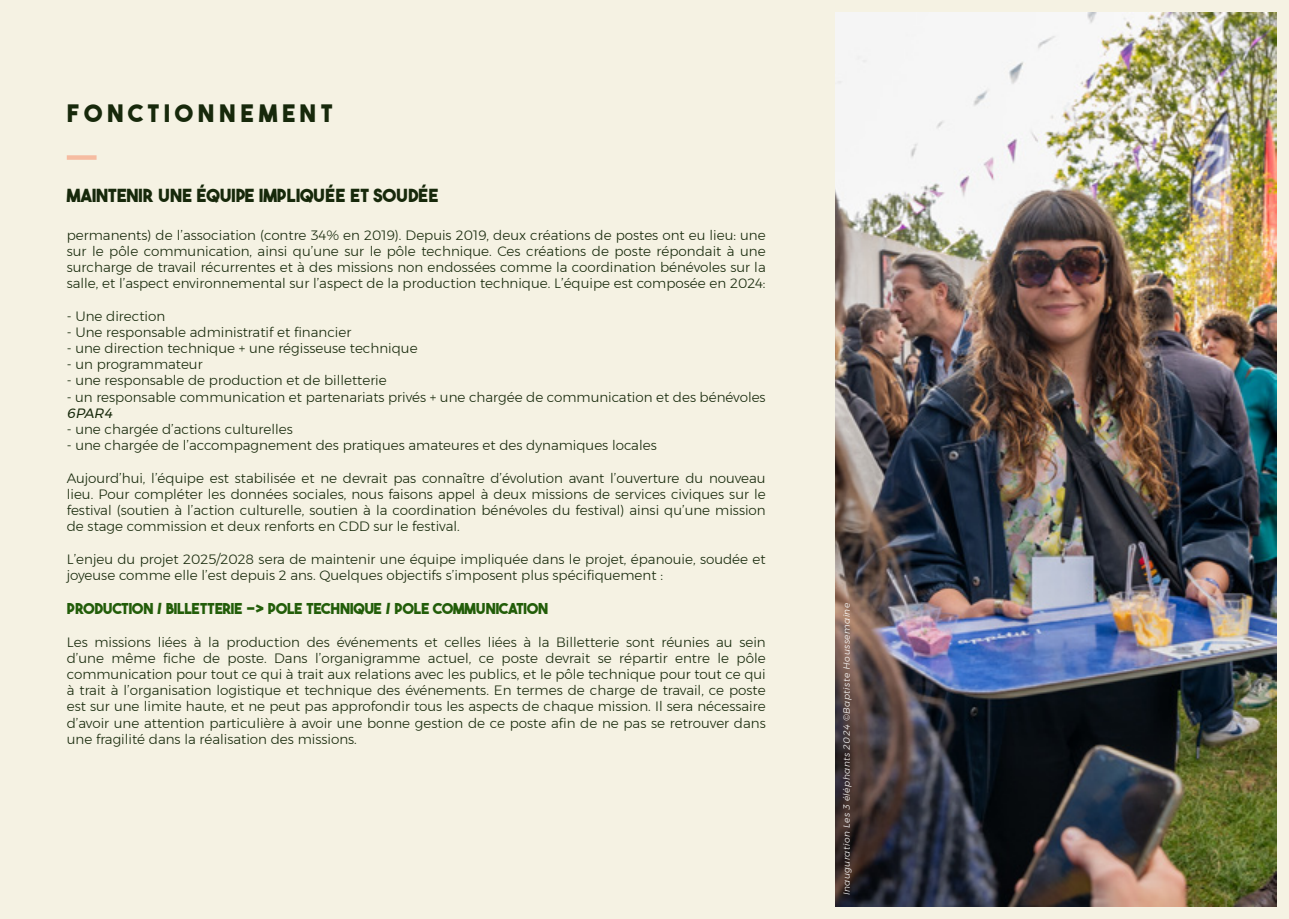
<style>
.page{position:relative;width:1289px;height:919px;background:#fff}
.page>*{position:absolute;margin:0;border:0;box-sizing:border-box;transform-origin:0 0}
.Titres_2__A_B_C_D{font:700 24px "The Bold Font";letter-spacing:.2em;color:#17290b}
.Titres_2__A_B_C_D-2{font:700 18px "The Bold Font";color:#17290b}
.Titres_2__A_B_C_D-3{font:700 15px "The Bold Font";color:#225d09}
.t1{font:300 13.5px/16.2px "Montserrat";color:#17290b;text-align:justify}
.t2{font:italic 300 9px "Montserrat";letter-spacing:.05em;color:#fff}
.s1{font-weight:400;font-style:italic}
</style>
<div class="page">
<div style="left:0;top:0;width:1288px;height:918px;background:#f5f2e3"></div>
<img style="left:836px;top:13px;width:440px;height:893px">
<div style="left:67px;top:155px;width:30px;height:5px;background:#f6bca1"></div>
<p class="Titres_2__A_B_C_D" style="left:67px;top:98px;width:267px">FONCTIONNEMENT</p>
<p class="Titres_2__A_B_C_D-2" style="left:67px;top:184px;width:373px">MAINTENIR UNE ÉQUIPE IMPLIQUÉE ET SOUDÉE</p>
<p class="t1" style="left:67px;top:226px;width:700px">permanents) de l’association (contre 34% en 2019). Depuis 2019, deux créations de postes ont eu lieu: une sur le pôle communication, ainsi qu’une sur le pôle technique. Ces créations de poste répondait à une surcharge de travail récurrentes et à des missions non endossées comme la coordination bénévoles sur la salle, et l’aspect environnemental sur l’aspect de la production technique. L’équipe est composée en 2024:</p>
<p class="t1" style="left:67px;top:307px;width:100px">- Une direction</p>
<p class="t1" style="left:67px;top:324px;width:286px">- Une responsable administratif et financier</p>
<p class="t1" style="left:67px;top:340px;width:352px">- une direction technique + une régisseuse technique</p>
<p class="t1" style="left:67px;top:356px;width:137px">- un programmateur</p>
<p class="t1" style="left:67px;top:372px;width:321px">- une responsable de production et de billetterie</p>
<p class="t1" style="left:67px;top:388px;width:700px">- un responsable communication et partenariats privés + une chargée de communication et des bénévoles<br><span class="s1">6PAR4</span></p>
<p class="t1" style="left:67px;top:421px;width:228px">- une chargée d’actions culturelles</p>
<p class="t1" style="left:67px;top:437px;width:591px">- une chargée de l’accompagnement des pratiques amateures et des dynamiques locales</p>
<p class="t1" style="left:67px;top:469px;width:700px">Aujourd’hui, l’équipe est stabilisée et ne devrait pas connaître d’évolution avant l’ouverture du nouveau lieu. Pour compléter les données sociales, nous faisons appel à deux missions de services civiques sur le festival (soutien à l’action culturelle, soutien à la coordination bénévoles du festival) ainsi qu’une mission de stage commission et deux renforts en CDD sur le festival.</p>
<p class="t1" style="left:67px;top:550px;width:700px">L’enjeu du projet 2025/2028 sera de maintenir une équipe impliquée dans le projet, épanouie, soudée et joyeuse comme elle l’est depuis 2 ans. Quelques objectifs s’imposent plus spécifiquement :</p>
<p class="Titres_2__A_B_C_D-3" style="left:67px;top:599px;width:483px">PRODUCTION / BILLETTERIE -&gt; POLE TECHNIQUE / POLE COMMUNICATION</p>
<p class="t1" style="left:67px;top:633px;width:700px">Les missions liées à la production des événements et celles liées à la Billetterie sont réunies au sein d’une même fiche de poste. Dans l’organigramme actuel, ce poste devrait se répartir entre le pôle communication pour tout ce qui à trait aux relations avec les publics, et le pôle technique pour tout ce qui à trait à l’organisation logistique et technique des événements. En termes de charge de travail, ce poste est sur une limite haute, et ne peut pas approfondir tous les aspects de chaque mission. Il sera nécessaire d’avoir une attention particulière à avoir une bonne gestion de ce poste afin de ne pas se retrouver dans une fragilité dans la réalisation des missions.</p>
<p class="t2" style="left:839px;top:895px;width:294px;rotate:-90deg">Inauguration Les 3 éléphants 2024 ©Baptiste Houssemaine</p>
</div>
